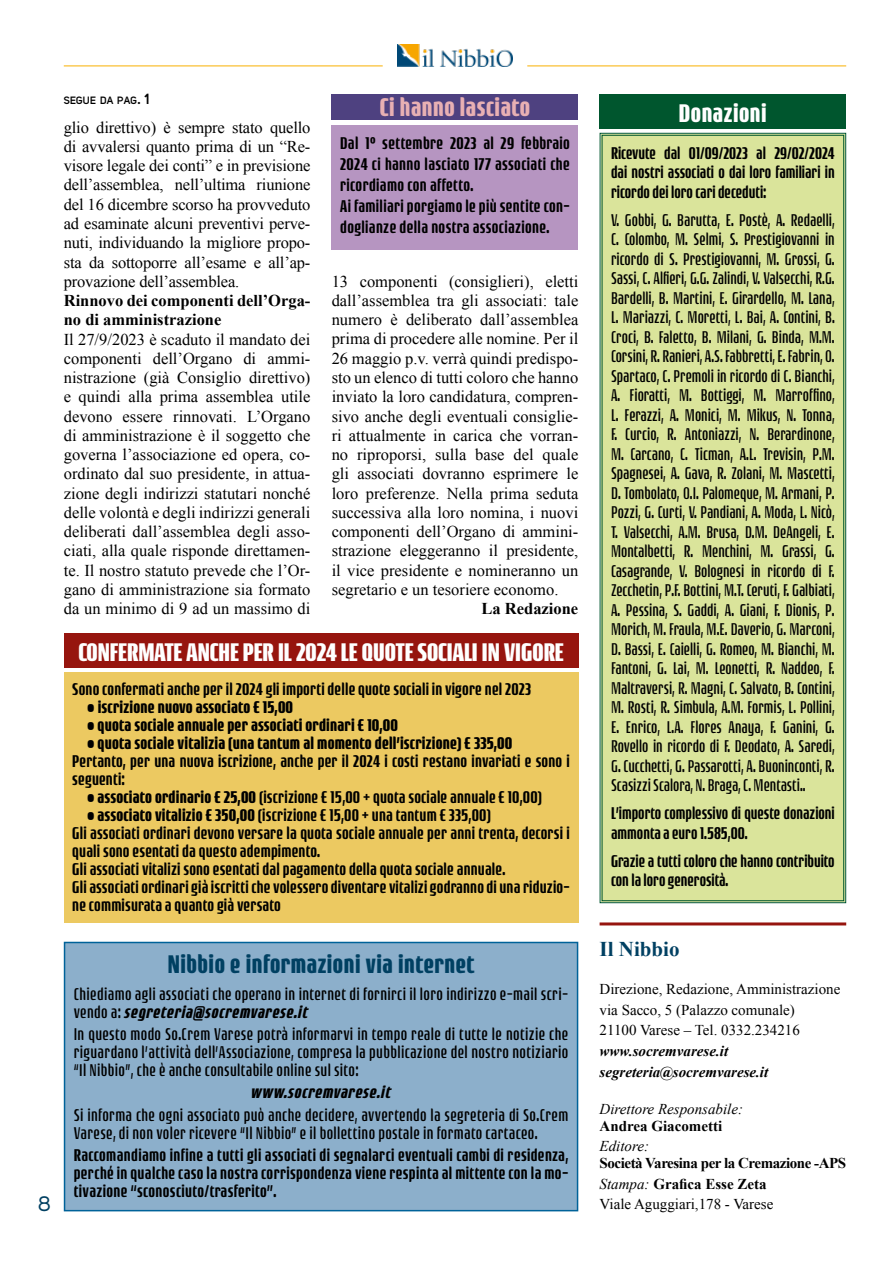
<style>
.page{position:relative;width:893px;height:1263px;background:#fff}
.page>*{position:absolute;margin:0;border:0;box-sizing:border-box;transform-origin:0 0}
.t1{font:700 27px "Rogue Sans Cond";color:#fff}
.t2{font:700 27px "Rogue Sans Cond";letter-spacing:.02em;color:#004062}
.t3{font:700 27px "Rogue Sans Cond";letter-spacing:.02em;color:#e8b0b3}
.t4{font:700 27px "Rogue Sans Cond";letter-spacing:.02em;color:#fff}
.t5{font:700 21px "Times New Roman";color:#004062}
.t6{font:21px "Uni Sans Regular";color:#004062}
.t7{font:300 18px/19.5px "Rogue Sans Cond";letter-spacing:.02em;color:#000;text-align:justify;scale:.96 1}
.t8{font:500 18px/18px "Rogue Sans Cond";letter-spacing:.01em;color:#000}
.t9{font:300 18px/18px "Rogue Sans Cond";letter-spacing:.02em;color:#000}
.t10{font:500 18px/19.5px "Rogue Sans Cond";letter-spacing:.01em;color:#000;scale:.96 1}
.t11{font:700 18px "Rogue Sans Cond";letter-spacing:.01em;color:#000}
.t12{font:italic 700 18px "Rogue Sans Cond";letter-spacing:.04em;color:#000}
.t13{font:16.5px/19.2px "Times New Roman";color:#000;text-align:justify}
.t14{font:700 16.5px/19.2px "Times New Roman";color:#000}
.t15{font:15px/20.7px "Times New Roman";color:#000}
.t16{font:700 15px/20.7px "Times New Roman";letter-spacing:-.03em;color:#000}
.t17{font:italic 700 15px/20.7px "Times New Roman";color:#000}
.t18{font:italic 15px "Times New Roman";color:#000}
.t19{font:700 15px "Times New Roman";color:#000}
.t20{font:700 10.5px "Uni Sans Semi";color:#000}
.s1{font-size:15px}
.s2{font-weight:500}
.s3{font-weight:700}
.s4{font-weight:700;font-style:italic}
.s5{font-weight:400;font-style:italic}
.s6{font-weight:400}
</style>
<div class="page">
<img style="left:397px;top:44px;width:116px;height:22px">
<hr style="left:64px;top:66px;width:319px;height:1px;background:#f9b000">
<hr style="left:527px;top:66px;width:319px;height:1px;background:#f9b000">
<hr style="left:600px;top:922px;width:246px;height:3px;background:#96150e">
<div style="left:65px;top:942px;width:513px;height:269px;background:#8cafcb"></div>
<div style="left:64px;top:942px;width:514px;height:269px;border:2px solid #006299"></div>
<div style="left:600px;top:94px;width:246px;height:34px;background:#00562e"></div>
<div style="left:599px;top:132px;width:248px;height:772px;background:#dae49b"></div>
<div style="left:602px;top:135px;width:242px;height:766px;border:1px solid #00562e"></div>
<div style="left:64px;top:633px;width:514px;height:34px;background:#96150e"></div>
<div style="left:64px;top:672px;width:514px;height:250px;background:#ecc961"></div>
<div style="left:332px;top:94px;width:246px;height:26px;background:#4e4180"></div>
<div style="left:332px;top:126px;width:246px;height:124px;background:#b695c1"></div>
<p class="t20" style="left:64px;top:94px;width:87px">SEGUE DA PAG<span class="s1">. 1</span></p>
<h1 class="t3" style="left:380px;top:91px;width:152px">Ci hanno lasciato</h1>
<p class="t8" style="left:340px;top:132px;width:231px;line-height:21px">Dal 1° settembre 2023 al 29 febbraio 2024 ci hanno lasciato 177 associati che ricordiamo con affetto.<br>Ai familiari porgiamo le più sentite con&shy;doglianze della nostra associazione.</p>
<p class="t13" style="left:64px;top:117px;width:248px">glio direttivo) è sempre stato quello di avvalersi quanto prima di un “Re&shy;visore legale dei conti” e in previsione dell’assemblea, nell’ultima riunione del 16 dicembre scorso ha provveduto ad esaminate alcuni preventivi perve&shy;nuti, individuando la migliore propo&shy;sta da sottoporre all’esame e all’ap&shy;provazione dell’assemblea.</p>
<p class="t14" style="left:64px;top:290px;width:248px">Rinnovo dei componenti dell’Orga&shy;no di amministrazione</p>
<p class="t13" style="left:64px;top:329px;width:248px">Il 27/9/2023 è scaduto il mandato dei componenti dell’Organo di ammi&shy;nistrazione (già Consiglio direttivo) e quindi alla prima assemblea utile devono essere rinnovati. L’Organo di amministrazione è il soggetto che governa l’associazione ed opera, co&shy;ordinato dal suo presidente, in attua&shy;zione degli indirizzi statutari nonché delle volontà e degli indirizzi generali deliberati dall’assemblea degli asso&shy;ciati, alla quale risponde direttamen&shy;te. Il nostro statuto prevede che l’Or&shy;gano di amministrazione sia formato da un minimo di 9 ad un massimo di</p>
<p class="t13" style="left:332px;top:271px;width:248px">13 componenti (consiglieri), eletti dall’assemblea tra gli associati: tale numero è deliberato dall’assemblea prima di procedere alle nomine. Per il 26 maggio p.v. verrà quindi predispo&shy;sto un elenco di tutti coloro che hanno inviato la loro candidatura, compren&shy;sivo anche degli eventuali consiglie&shy;ri attualmente in carica che vorran&shy;no riproporsi, sulla base del quale gli associati dovranno esprimere le loro preferenze. Nella prima seduta successiva alla loro nomina, i nuovi componenti dell’Organo di ammini&shy;strazione eleggeranno il presidente, il vice presidente e nomineranno un segretario e un tesoriere economo.</p>
<p class="t14" style="left:482px;top:598px;width:98px">La Redazione</p>
<h1 class="t1" style="left:78px;top:636px;width:487px">CONFERMATE ANCHE PER IL 2024 LE QUOTE SOCIALI IN VIGORE</h1>
<p class="t8" style="left:72px;top:680px;width:460px">Sono confermati anche per il 2024 gli importi delle quote sociali in vigore nel 2023</p>
<p class="t11" style="left:87px;top:696px;width:207px"><span class="s2">•</span> iscrizione nuovo associato € 15,00</p>
<p class="t11" style="left:87px;top:714px;width:312px"><span class="s2">•</span> quota sociale annuale per associati ordinari € 10,00</p>
<p class="t8" style="left:72px;top:734px;width:499px;text-indent:15px">• <span class="s3">quota sociale vitalizia (una tantum al momento dell’iscrizione) € 335,00<br></span>Pertanto, per una nuova iscrizione, anche per il 2024 i costi restano invariati e sono i seguenti:</p>
<p class="t8" style="left:87px;top:788px;width:456px">• <span class="s3">associato ordinario € 25,00</span> (iscrizione € 15,00 + quota sociale annuale € 10,00)</p>
<p class="t8" style="left:72px;top:806px;width:499px;text-indent:15px">• <span class="s3">associato vitalizio € 350,00</span> (iscrizione € 15,00 + una tantum € 335,00)<br>Gli associati ordinari devono versare la quota sociale annuale per anni trenta, decorsi i quali sono esentati da questo adempimento.<br>Gli associati vitalizi sono esentati dal pagamento della quota sociale annuale.<br>Gli associati ordinari già iscritti che volessero diventare vitalizi godranno di una riduzio&shy;ne commisurata a quanto già versato</p>
<p class="t6" style="left:38px;top:1191px;width:14px">8</p>
<h1 class="t2" style="left:168px;top:948px;width:308px">Nibbio e informazioni via internet</h1>
<p class="t9" style="left:74px;top:985px;width:496px">Chiediamo agli associati che operano in internet di fornirci il loro indirizzo e-mail scri&shy;vendo a: <span class="s4">segreteria@socremvarese.it</span></p>
<p class="t9" style="left:74px;top:1025px;width:496px;text-align:justify">In questo modo So.Crem Varese potrà informarvi in tempo reale di tutte le notizie che riguardano l’attività dell’Associazione, compresa la pubblicazione del nostro notiziario “Il Nibbio”, che è anche consultabile online sul sito:</p>
<p class="t12" style="left:251px;top:1082px;width:141px">www.socremvarese.it</p>
<p class="t9" style="left:74px;top:1105px;width:496px">Si informa che ogni associato può anche decidere, avvertendo la segreteria di So.Crem<br>Varese, di non voler ricevere “Il Nibbio” e il bollettino postale in formato cartaceo.</p>
<p class="t8" style="left:74px;top:1146px;width:496px;text-align:justify">Raccomandiamo infine a tutti gli associati di segnalarci eventuali cambi di residenza, perché in qualche caso la nostra corrispondenza viene respinta al mittente con la mo&shy;tivazione “sconosciuto/trasferito”.</p>
<h1 class="t4" style="left:679px;top:97px;width:89px">Donazioni</h1>
<p class="t10" style="left:611px;top:143px;width:234px;text-align:justify">Ricevute dal 01/09/2023 al 29/02/2024 dai nostri associati o dai loro familiari in ricordo dei loro cari deceduti:</p>
<p class="t7" style="left:611px;top:210px;width:234px">V. Gobbi, G. Barutta, E. Postè, A. Redaelli, C. Colombo, M. Selmi, S. Prestigiovanni in ricordo di S. Prestigiovanni, M. Grossi, G.<br>Sassi, C. Alfieri, G.G. Zalindi, V. Valsecchi, R.G.<br>Bardelli, B. Martini, E. Girardello, M. Lana, L. Mariazzi, C. Moretti, L. Bai, A. Contini, B.<br>Croci, B. Faletto, B. Milani, G. Binda, M.M.<br>Corsini, R. Ranieri, A.S. Fabbretti, E. Fabrin, O.<br>Spartaco, C. Premoli in ricordo di C. Bianchi, A. Fioratti, M. Bottiggi, M. Marroffino, L. Ferazzi, A. Monici, M. Mikus, N. Tonna, F. Curcio, R. Antoniazzi, N. Berardinone, M. Carcano, C. Ticman, A.L. Trevisin, P.M.<br>Spagnesei, A. Gava, R. Zolani, M. Mascetti, D. Tombolato, O.I. Palomeque, M. Armani, P.<br>Pozzi, G. Curti, V. Pandiani, A. Moda, L. Nicò, T. Valsecchi, A.M. Brusa, D.M. DeAngeli, E.<br>Montalbetti, R. Menchini, M. Grassi, G.<br>Casagrande, V. Bolognesi in ricordo di F.<br>Zecchetin, P.F. Bottini, M.T. Ceruti, F. Galbiati, A. Pessina, S. Gaddi, A. Giani, F. Dionis, P.<br>Morich, M. Fraula, M.E. Daverio, G. Marconi, D. Bassi, E. Caielli, G. Romeo, M. Bianchi, M.<br>Fantoni, G. Lai, M. Leonetti, R. Naddeo, F.<br>Maltraversi, R. Magni, C. Salvato, B. Contini, M. Rosti, R. Simbula, A.M. Formis, L. Pollini, E. Enrico, L.A. Flores Anaya, F. Ganini, G.<br>Rovello in ricordo di F. Deodato, A. Saredi, G. Cucchetti, G. Passarotti, A. Buoninconti, R.<br>Scasizzi Scalora, N. Braga, C. Mentasti..</p>
<p class="t10" style="left:611px;top:803px;width:234px">L’importo complessivo di queste donazioni ammonta a euro 1.585,00.</p>
<p class="t10" style="left:611px;top:851px;width:234px">Grazie a tutti coloro che hanno contribuito con la loro generosità.</p>
<p class="t5" style="left:600px;top:934px;width:81px">Il Nibbio</p>
<p class="t15" style="left:600px;top:978px;width:242px">Direzione, Redazione, Amministrazione via Sacco, 5 (Palazzo comunale)<br>21100 Varese – Tel. 0332.234216</p>
<p class="t17" style="left:600px;top:1040px;width:170px">www.socremvarese.it segreteria@socremvarese.it</p>
<p class="t18" style="left:600px;top:1099px;width:145px">Direttore Responsabile:</p>
<p class="t19" style="left:600px;top:1115px;width:124px">Andrea Giacometti</p>
<p class="t18" style="left:600px;top:1136px;width:51px">Editore:</p>
<p class="t16" style="left:600px;top:1152px;width:248px">Società Varesina per la Cremazione -APS<br><span class="s5">Stampa:</span> Grafica Esse Zeta<br><span class="s6">Viale Aguggiari,178 - Varese</span></p>
</div>
